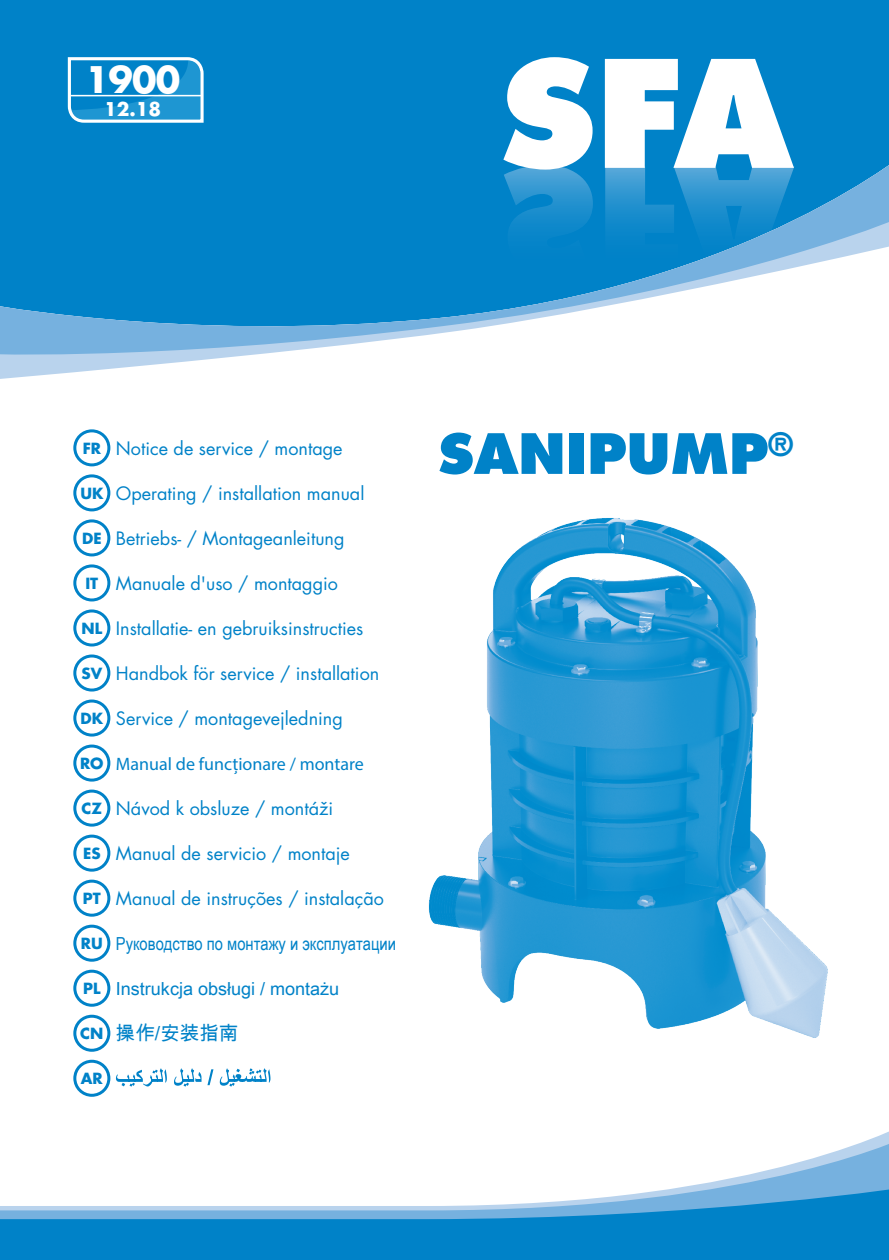
<style>
.page{position:relative;width:889px;height:1260px;background:#fff}
.page>*{position:absolute;margin:0;border:0;box-sizing:border-box;transform-origin:0 0}
.t1{font:800 54px "Futura Std";color:#0082c8}
.t2{font:700 35.7px "Futura Std";color:#fff}
.t3{font:19.5px "Arial Unicode MS";color:#0082c8}
.t4{font:700 18.45px "Futura Std";color:#fff}
.t5{font:18px "Futura Std";color:#0082c8}
.t6{font:18px "Arial Narrow";color:#0082c8}
.t7{font:18px "Myriad Pro";color:#0082c8}
.t8{font:18px "Arial Unicode MS";color:#0082c8}
.t9{font:700 15px "Futura Std";color:#0082c8}
.s1{font-weight:700;font-size:15px}
.s2{font-family:"Futura Std";font-weight:700;font-size:15px}
</style>
<div class="page">
<img style="left:428px;top:518px;width:400px;height:520px">
<div style="left:73px;top:429px;width:37px;height:37px;border:3px solid #0082c8;border-radius:50%"></div>
<div style="left:73px;top:474px;width:37px;height:37px;border:3px solid #0082c8;border-radius:50%"></div>
<div style="left:73px;top:519px;width:37px;height:37px;border:3px solid #0082c8;border-radius:50%"></div>
<div style="left:73px;top:564px;width:37px;height:37px;border:3px solid #0082c8;border-radius:50%"></div>
<div style="left:73px;top:609px;width:37px;height:37px;border:3px solid #0082c8;border-radius:50%"></div>
<div style="left:73px;top:654px;width:37px;height:37px;border:3px solid #0082c8;border-radius:50%"></div>
<div style="left:73px;top:699px;width:37px;height:37px;border:3px solid #0082c8;border-radius:50%"></div>
<div style="left:73px;top:744px;width:37px;height:37px;border:3px solid #0082c8;border-radius:50%"></div>
<div style="left:73px;top:789px;width:37px;height:37px;border:3px solid #0082c8;border-radius:50%"></div>
<div style="left:73px;top:834px;width:37px;height:37px;border:3px solid #0082c8;border-radius:50%"></div>
<div style="left:73px;top:879px;width:37px;height:37px;border:3px solid #0082c8;border-radius:50%"></div>
<div style="left:73px;top:924px;width:37px;height:37px;border:3px solid #0082c8;border-radius:50%"></div>
<div style="left:73px;top:969px;width:37px;height:37px;border:3px solid #0082c8;border-radius:50%"></div>
<div style="left:73px;top:1014px;width:37px;height:37px;border:3px solid #0082c8;border-radius:50%"></div>
<div style="left:73px;top:1059px;width:37px;height:37px;border:3px solid #0082c8;border-radius:50%"></div>
<svg style="left:116px;top:1068px;width:154px;height:18px"></svg>
<svg style="left:695px;top:1132px;width:193px;height:53px"></svg>
<svg style="left:0;top:1185px;width:888px;height:74px;fill:#0082c8"></svg>
<div style="left:0;top:0;width:888px;height:145px;background:#0082c8"></div>
<svg style="left:0;top:363px;width:169px;height:16px"></svg>
<svg style="left:0;top:145px;width:888px;height:218px;fill:#0082c8"></svg>
<svg style="left:66px;top:56px;width:139px;height:68px;background:#2e9ad3"></svg>
<svg style="left:503px;top:57px;width:89px;height:220px"></svg>
<svg style="left:604px;top:59px;width:190px;height:216px"></svg>
<h2 class="t2" style="left:85px;top:56px;width:97px">1900</h2>
<p class="t4" style="left:104px;top:97px;width:59px">12.18</p>
<p class="t5" style="left:83px;top:436px;width:261px"><span class="s1">FR</span> Notice de service / montage</p>
<p class="t5" style="left:80px;top:481px;width:285px"><span class="s1">UK</span> Operating / installation manual</p>
<p class="t5" style="left:82px;top:526px;width:264px"><span class="s1">DE</span> Betriebs- / Montageanleitung</p>
<p class="t5" style="left:85px;top:571px;width:254px"><span class="s1">IT</span> Manuale d'uso / montaggio</p>
<p class="t5" style="left:81px;top:616px;width:283px"><span class="s1">NL</span> Installatie- en gebruiksinstructies</p>
<p class="t5" style="left:81px;top:661px;width:299px"><span class="s1">SV</span> Handbok för service / installation</p>
<p class="t5" style="left:80px;top:706px;width:264px"><span class="s1">DK</span> Service / montagevejledning</p>
<p class="t7" style="left:80px;top:752px;width:285px"><span class="s2">RO</span> Manual de funcționare / montare</p>
<p class="t5" style="left:82px;top:796px;width:253px"><span class="s1">CZ</span> Návod k obsluze / montáži</p>
<p class="t5" style="left:83px;top:841px;width:268px"><span class="s1">ES</span> Manual de servicio / montaje</p>
<p class="t5" style="left:83px;top:886px;width:302px"><span class="s1">PT</span> Manual de instruções / instalação</p>
<p class="t6" style="left:81px;top:930px;width:316px"><span class="s2">RU</span> Руководство по монтажу и эксплуатации</p>
<p class="t8" style="left:83px;top:975px;width:257px"><span class="s2">PL</span> Instrukcja obsługi / montażu</p>
<p class="t3" style="left:80px;top:1018px;width:160px"><span class="s2">CN</span> 操作/安装指南</p>
<p class="t9" style="left:81px;top:1068px;width:23px">AR</p>
<h1 class="t1" style="left:438px;top:419px;width:356px">SANIPUMP<sup>®</sup></h1>
</div>
